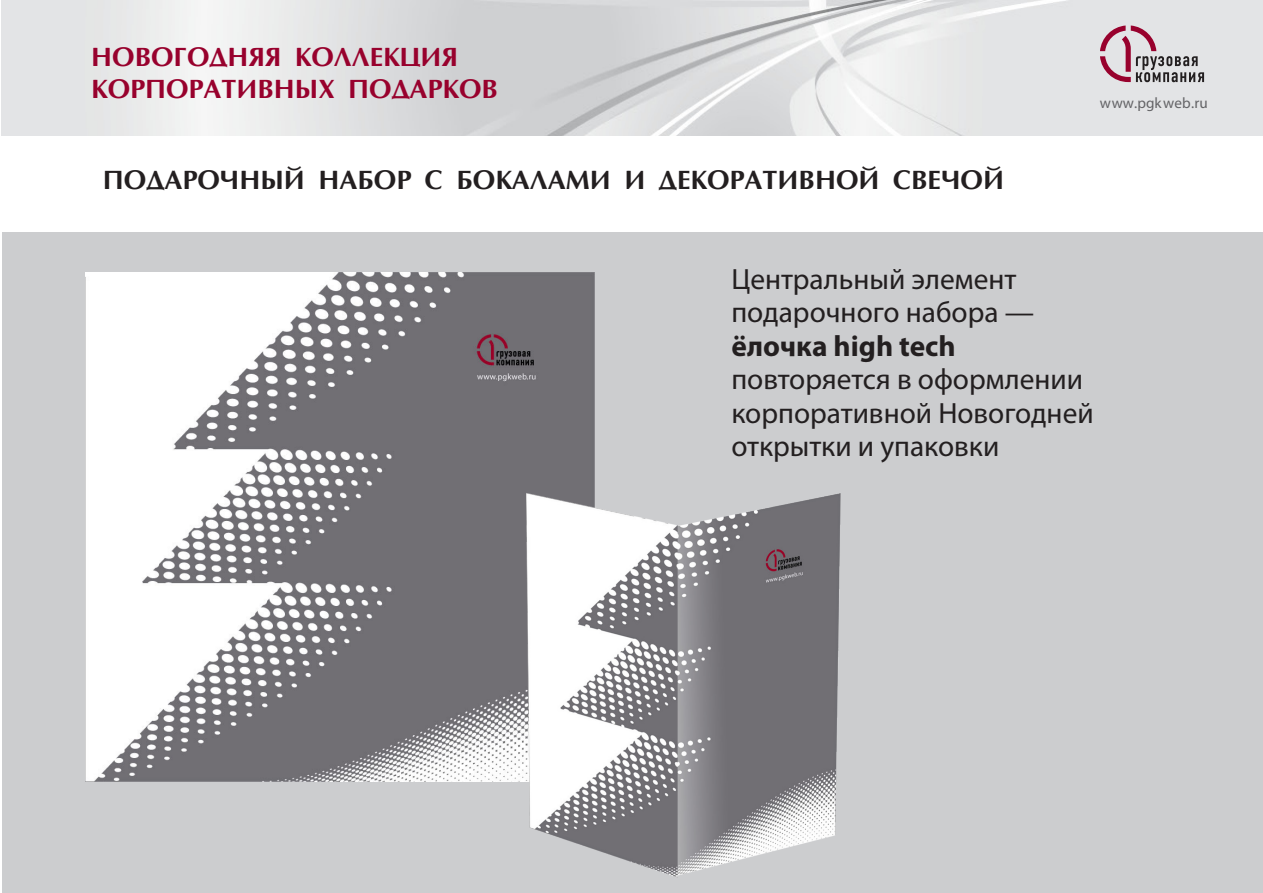
<style>
.page{position:relative;width:1263px;height:893px;background:#fff}
.page>*{position:absolute;margin:0;border:0;box-sizing:border-box;transform-origin:0 0}
.text_osnovnoy{font:29.4px "Myriad Pro";color:#231f20}
.text_osnovnoy-2{font:700 29.4px "Myriad Pro";color:#231f20}
.Zag_osn{font:700 27px "AG Opt Cyrillic";color:#231f20}
.t1{font:700 27px/32.4px "AG Opt Cyrillic";color:#98012d}
.t2{font:15.15px "Myriad Pro";color:#636366}
</style>
<div class="page">
<div style="left:2px;top:232px;width:1261px;height:661px;background:#cccdcf"></div>
<img style="left:1px;top:0;width:1262px;height:135px">
<img style="left:85px;top:272px;width:510px;height:510px">
<img style="left:451px;top:463px;width:390px;height:415px">
<svg style="left:1100px;top:26px;width:104px;height:56px;background:#c3afb7"></svg>
<p class="t1" style="left:91px;top:41px;width:408px">НОВОГОДНЯЯ КОЛЛЕКЦИЯ<br>КОРПОРАТИВНЫХ ПОДАРКОВ</p>
<p class="Zag_osn" style="left:103px;top:165px;width:903px">ПОДАРОЧНЫЙ НАБОР С БОКАЛАМИ И ДЕКОРАТИВНОЙ СВЕЧОЙ</p>
<p class="t2" style="left:1100px;top:93px;width:109px">www.pgkweb.ru</p>
<p class="text_osnovnoy" style="left:731px;top:261px;width:286px">Центральный элемент</p>
<p class="text_osnovnoy" style="left:731px;top:294px;width:304px">подарочного набора —</p>
<p class="text_osnovnoy-2" style="left:731px;top:327px;width:226px">ёлочка high tech</p>
<p class="text_osnovnoy" style="left:731px;top:361px;width:353px">повторяется в оформлении</p>
<p class="text_osnovnoy" style="left:731px;top:395px;width:364px">корпоративной Новогодней</p>
<p class="text_osnovnoy" style="left:731px;top:428px;width:269px">открытки и упаковки</p>
</div>
